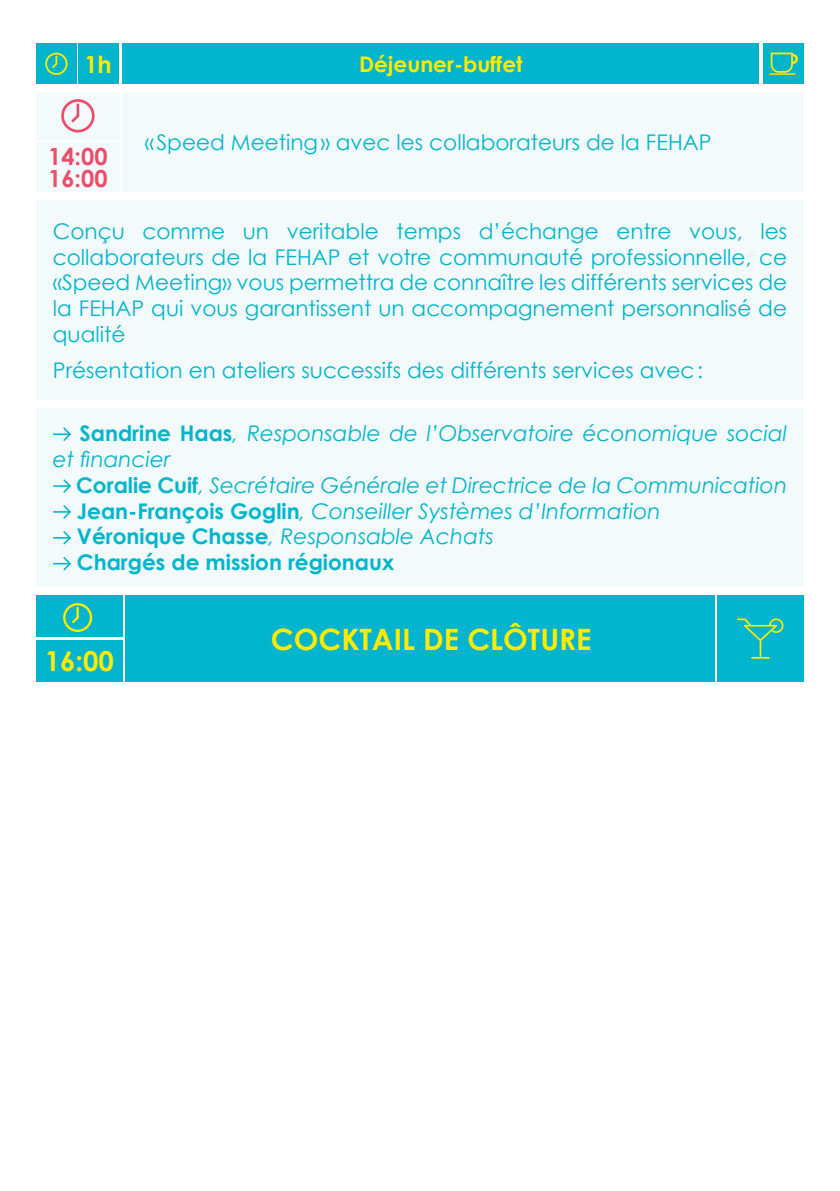
<style>
.page{position:relative;width:840px;height:1191px;background:#fff}
.page>*{position:absolute;margin:0;border:0;box-sizing:border-box;transform-origin:0 0}
.t1{font:700 29.4px "Century Gothic";color:#ffea01}
.t2{font:700 27.4px "Century Gothic";color:#ffea01}
.t3{font:700 23.6px "Century Gothic";color:#ec4d6a}
.Horaires{font:700 23.6px "Century Gothic";color:#ffea01}
.Corps{font:21.6px/25.8px "Century Gothic";color:#00b5cd;text-align:justify}
.Corps-2{font:italic 21.6px/25.8px "Century Gothic";color:#00b5cd}
.Horaires-2{font:21.6px "Century Gothic";color:#00b5cd}
.Corps-3{font:700 21.6px "Century Gothic";color:#00b5cd}
.Horaires-3{font:700 21.6px "Century Gothic";color:#ffea01}
.s1{font-weight:700;font-style:normal}
</style>
<div class="page">
<div style="left:122px;top:44px;width:636px;height:40px;background:#00b5cd"></div>
<div style="left:122px;top:92px;width:681px;height:100px;background:#f2fafb"></div>
<div style="left:36px;top:408px;width:767px;height:179px;background:#f2fafb"></div>
<svg style="left:53px;top:427px;width:18px;height:14px"></svg>
<svg style="left:53px;top:479px;width:18px;height:14px"></svg>
<svg style="left:53px;top:505px;width:18px;height:13px"></svg>
<svg style="left:53px;top:531px;width:18px;height:13px"></svg>
<svg style="left:53px;top:557px;width:18px;height:13px"></svg>
<div style="left:36px;top:200px;width:767px;height:200px;background:#f2fafb"></div>
<div style="left:36px;top:44px;width:40px;height:40px;background:#00b5cb"></div>
<div style="left:763px;top:44px;width:40px;height:40px;background:#00b5cb"></div>
<div style="left:78px;top:44px;width:40px;height:40px;background:#00b5cb"></div>
<div style="left:36px;top:92px;width:84px;height:47px;background:#f2fafb"></div>
<div style="left:36px;top:142px;width:84px;height:50px;background:#f2fafb"></div>
<svg style="left:45px;top:53px;width:22px;height:22px"></svg>
<svg style="left:61px;top:99px;width:34px;height:33px"></svg>
<hr style="left:76px;top:103px;width:3px;height:14px;background:#ec4d6a">
<svg style="left:769px;top:53px;width:28px;height:22px"></svg>
<div style="left:125px;top:595px;width:589px;height:86px;background:#00b5cd"></div>
<div style="left:717px;top:595px;width:86px;height:86px;background:#00b5cd"></div>
<svg style="left:737px;top:618px;width:46px;height:40px"></svg>
<div style="left:36px;top:640px;width:86px;height:41px;background:#00b5cd"></div>
<div style="left:36px;top:595px;width:86px;height:42px;background:#00b5cd"></div>
<svg style="left:63px;top:603px;width:29px;height:29px"></svg>
<p class="Horaires" style="left:84px;top:46px;width:29px">1h</p>
<p class="t3" style="left:48px;top:139px;width:61px">14:00</p>
<p class="t3" style="left:48px;top:160px;width:61px">16:00</p>
<p class="Horaires-3" style="left:359px;top:48px;width:165px">Déjeuner-buffet</p>
<p class="Horaires-2" style="left:145px;top:127px;width:568px">« Speed Meeting» avec les collaborateurs de la FEHAP</p>
<p class="Corps" style="left:53px;top:218px;width:735px">Conçu comme un veritable temps d’échange entre vous, les collaborateurs de la FEHAP et votre communauté professionnelle, ce «Speed Meeting» vous permettra de connaître les différents services de la FEHAP qui vous garantissent un accompagnement personnalisé de qualité</p>
<p class="Corps" style="left:53px;top:356px;width:651px">Présentation en ateliers successifs des différents services avec:</p>
<p class="Corps-2" style="left:53px;top:420px;width:735px;text-indent:27px"><span class="s1">Sandrine Haas</span>, Responsable de l’Observatoire économique social et financier</p>
<p class="Corps-2" style="left:76px;top:471px;width:712px"><span class="s1">Coralie Cuif</span>, Secrétaire Générale et Directrice de la Communication</p>
<p class="Corps-2" style="left:77px;top:497px;width:585px"><span class="s1">Jean-François Goglin</span>, Conseiller Systèmes d’Information</p>
<p class="Corps-2" style="left:77px;top:523px;width:418px"><span class="s1">Véronique Chasse</span>, Responsable Achats</p>
<p class="Corps-3" style="left:77px;top:546px;width:318px">Chargés de mission régionaux</p>
<p class="t2" style="left:45px;top:640px;width:71px">16:00</p>
<p class="t1" style="left:270px;top:616px;width:322px">COCKTAIL DE CLÔTURE</p>
</div>
